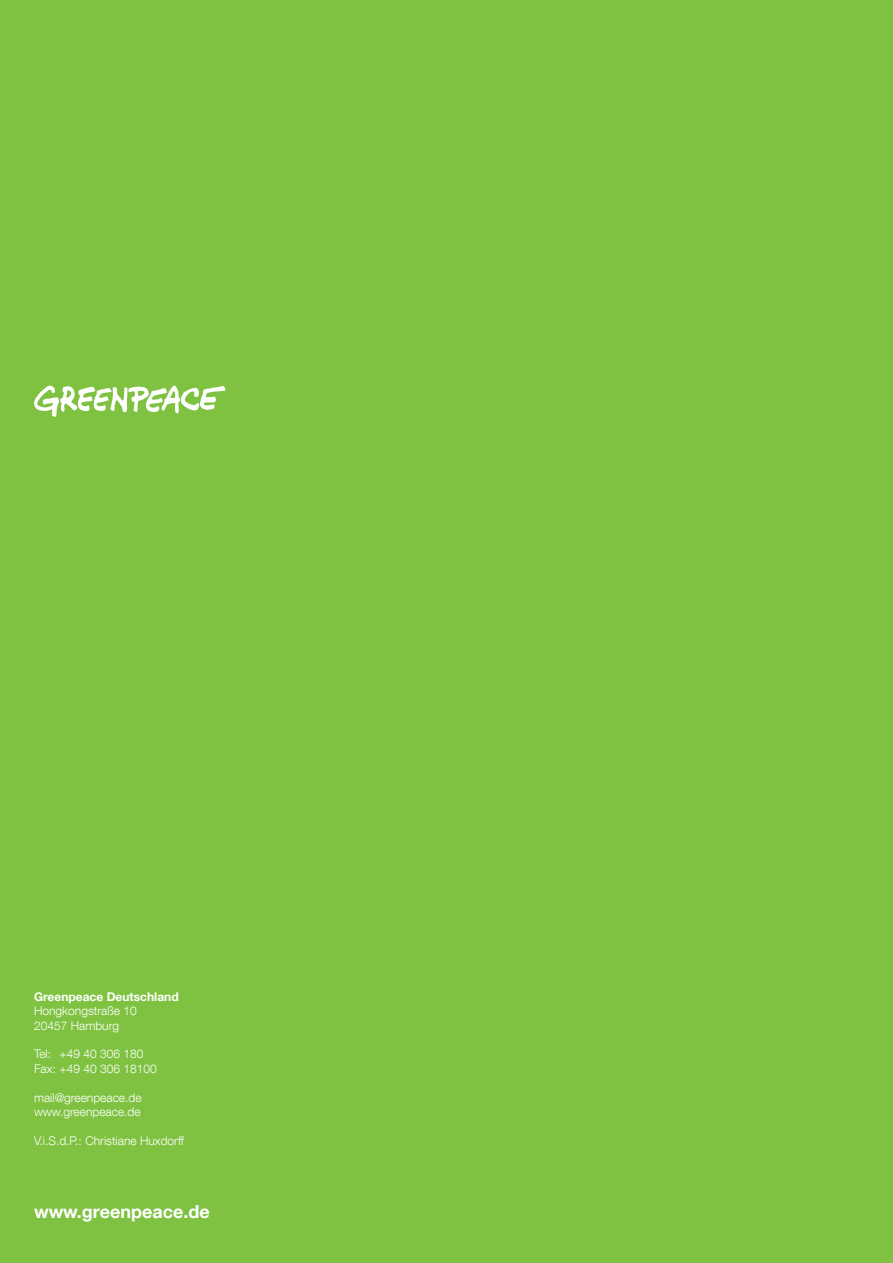
<style>
.page{position:relative;width:893px;height:1263px;background:#7fc241}
.page>*{position:absolute;margin:0;border:0;box-sizing:border-box;transform-origin:0 0}
.t1{font:700 18px "Helvetica Neue LT Com";color:#fff}
.t2{font:300 12px/14.4px "Helvetica Neue LT Com";color:#fff}
.t3{font:700 12px "Helvetica Neue LT Com";color:#fff}
</style>
<div class="page">
<svg style="left:34px;top:385px;width:192px;height:32px"></svg>
<p class="t3" style="left:34px;top:989px;width:146px">Greenpeace Deutschland</p>
<p class="t2" style="left:34px;top:1003px;width:104px">Hongkongstraße 10<br>20457 Hamburg</p>
<p class="t2" style="left:34px;top:1047px;width:124px">Tel: +49 40 306 180<br>Fax: +49 40 306 18100</p>
<p class="t2" style="left:34px;top:1090px;width:109px">mail@greenpeace.de www.greenpeace.de</p>
<p class="t2" style="left:34px;top:1133px;width:152px">V.i.S.d.P.: Christiane Huxdorff</p>
<h1 class="t1" style="left:34px;top:1200px;width:177px">www.greenpeace.de</h1>
</div>
